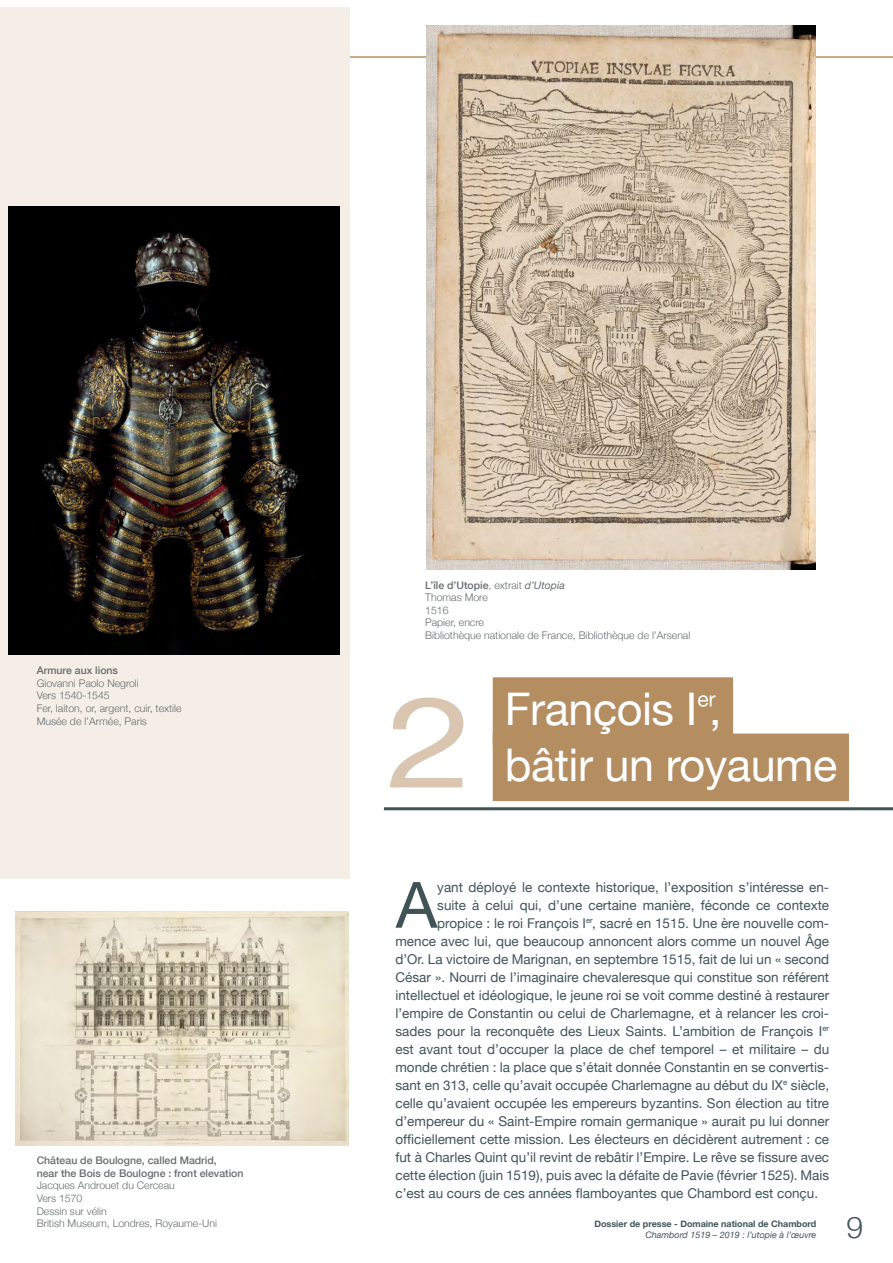
<style>
.page{position:relative;width:893px;height:1263px;background:#fff}
.page>*{position:absolute;margin:0;border:0;box-sizing:border-box;transform-origin:0 0}
.t1{font:126.9px "Helvetica Neue";color:#dac6b0;scale:1.23 1}
.t2{font:63.9px "Helvetica Neue";color:#405458}
.t3{font:45px/56.2px "Helvetica Neue";letter-spacing:-.01em;color:#fff}
.t4{font:300 30px "Helvetica Neue";color:#405458}
.t5{font:13.5px "Helvetica Neue";color:#405458}
.t6{font:300 10.5px/12.6px "Helvetica Neue";color:#676c6e}
.t7{font:500 10.5px/12.6px "Helvetica Neue";color:#676c6e}
.t8{font:700 9px "Helvetica Neue";color:#405458}
.t9{font:italic 9px "Helvetica Neue";color:#405458}
.s1{font-weight:500}
.s2{font-weight:400;font-style:italic}
</style>
<div class="page">
<hr style="left:384px;top:807px;width:509px;height:3px;background:#405458">
<div style="left:0;top:7px;width:349px;height:872px;background:#f4eee7"></div>
<img style="left:9px;top:207px;width:330px;height:448px">
<img style="left:427px;top:25px;width:389px;height:545px">
<div style="left:493px;top:677px;width:240px;height:68px;background:#b48e61"></div>
<div style="left:493px;top:733px;width:356px;height:68px;background:#b48e61"></div>
<svg style="left:698px;top:695px;width:17px;height:12px"></svg>
<img style="left:16px;top:911px;width:333px;height:234px">
<p class="t7" style="left:37px;top:664px;width:83px">Armure aux lions</p>
<p class="t6" style="left:37px;top:676px;width:146px">Giovanni Paolo Negroli<br>Vers 1540-1545<br>Fer, laiton, or, argent, cuir, textile<br>Musée de l’Armée, Paris</p>
<p class="t7" style="left:37px;top:1154px;width:208px">Château de Boulogne, called Madrid,<br>near the Bois de Boulogne : front elevation</p>
<p class="t6" style="left:37px;top:1179px;width:182px">Jacques Androuet du Cerceau<br>Vers 1570<br>Dessin sur vélin<br>British Museum, Londres, Royaume-Uni</p>
<p class="t6" style="left:425px;top:578px;width:267px"><span class="s1">L’île d’Utopie</span>, extrait <span class="s2">d’Utopia<br></span>Thomas More<br>1516<br>Papier, encre<br>Bibliothèque nationale de France, Bibliothèque de l’Arsenal</p>
<h1 class="t1" style="left:386px;top:667px;width:72px">2</h1>
<h3 class="t3" style="left:505px;top:680px;width:334px">François I ,<br>bâtir un royaume</h3>
<h2 class="t2" style="left:396px;top:867px;width:43px">A</h2>
<p class="t5" style="left:437px;top:879px;width:393px">yant déployé le contexte historique, l’exposition s’intéresse en-</p>
<p class="t5" style="left:437px;top:897px;width:393px">suite à celui qui, d’une certaine manière, féconde ce contexte</p>
<p class="t5" style="left:437px;top:915px;width:393px">propice : le roi François I<sup>er</sup>, sacré en 1515. Une ère nouvelle com-</p>
<p class="t5" style="left:395px;top:933px;width:435px">mence avec lui, que beaucoup annoncent alors comme un nouvel Âge</p>
<p class="t5" style="left:395px;top:951px;width:435px">d’Or. La victoire de Marignan, en septembre 1515, fait de lui un « second</p>
<p class="t5" style="left:395px;top:969px;width:435px">César ». Nourri de l’imaginaire chevaleresque qui constitue son référent</p>
<p class="t5" style="left:395px;top:987px;width:435px">intellectuel et idéologique, le jeune roi se voit comme destiné à restaurer</p>
<p class="t5" style="left:395px;top:1005px;width:435px">l’empire de Constantin ou celui de Charlemagne, et à relancer les croi-</p>
<p class="t5" style="left:395px;top:1023px;width:435px">sades pour la reconquête des Lieux Saints. L’ambition de François I<sup>er</sup></p>
<p class="t5" style="left:395px;top:1041px;width:435px">est avant tout d’occuper la place de chef temporel – et militaire – du</p>
<p class="t5" style="left:395px;top:1059px;width:435px">monde chrétien : la place que s’était donnée Constantin en se convertis-</p>
<p class="t5" style="left:395px;top:1077px;width:435px">sant en 313, celle qu’avait occupée Charlemagne au début du IX<sup>e</sup> siècle,</p>
<p class="t5" style="left:395px;top:1095px;width:435px">celle qu’avaient occupée les empereurs byzantins. Son élection au titre</p>
<p class="t5" style="left:395px;top:1113px;width:435px">d’empereur du « Saint-Empire romain germanique » aurait pu lui donner</p>
<p class="t5" style="left:395px;top:1131px;width:435px">officiellement cette mission. Les électeurs en décidèrent autrement : ce</p>
<p class="t5" style="left:395px;top:1149px;width:435px">fut à Charles Quint qu’il revint de rebâtir l’Empire. Le rêve se fissure avec</p>
<p class="t5" style="left:395px;top:1167px;width:435px">cette élection (juin 1519), puis avec la défaite de Pavie (février 1525). Mais</p>
<p class="t5" style="left:395px;top:1185px;width:424px">c’est au cours de ces années flamboyantes que Chambord est conçu.</p>
<p class="t8" style="left:594px;top:1218px;width:223px">Dossier de presse - Domaine national de Chambord</p>
<p class="t9" style="left:645px;top:1229px;width:173px">Chambord 1519 – 2019 : l’utopie à l’œuvre</p>
<h3 class="t4" style="left:846px;top:1209px;width:18px">9</h3>
</div>
